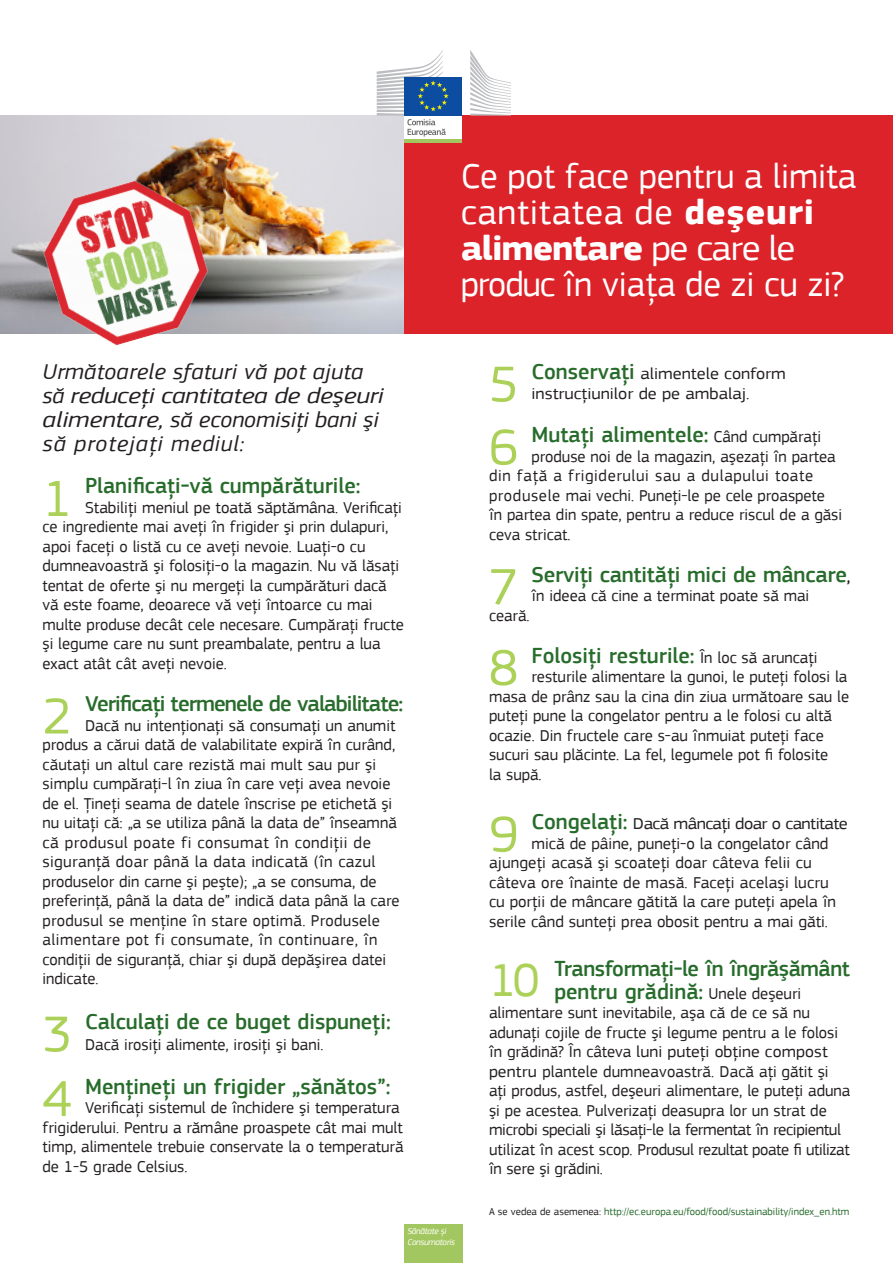
<style>
.page{position:relative;width:893px;height:1263px;background:#fff}
.page>*{position:absolute;margin:0;border:0;box-sizing:border-box;transform-origin:0 0}
.t1{font:52.65px "PF Square Sans Pro";color:#abd158}
.t2{font:36px/36px "PF Square Sans Pro";color:#fff}
.t3{font:500 22.5px "PF Square Sans Pro";color:#286c2c}
.t4{font:italic 22.5px/24px "PF Square Sans Pro";color:#231f20;scale:1.05 1}
.t5{font:500 22.5px/22.5px "PF Square Sans Pro";letter-spacing:-.02em;color:#286c2c}
.t6{font:500 22.5px "PF Square Sans Pro";letter-spacing:-.04em;color:#286c2c}
.t7{font:16.5px/19.5px "PF Square Sans Pro";color:#231f20}
.t8{font:16.5px/19.5px "PF Square Sans Pro";color:#231f20;scale:1.1 1}
.t9{font:16.5px "PF Square Sans Pro";letter-spacing:-.03em;color:#231f20;scale:1.11 1}
.t10{font:10.5px "PF Square Sans Pro";color:#286c2c}
.t11{font:italic 9px/10.5px "PF Square Sans Pro";letter-spacing:-.03em;color:#fff}
.s1{font-weight:700}
.s2{font-weight:500;font-size:22.5px;color:#286c2c}
.s3{font-weight:400;font-size:16.5px;color:#231f20}
.s4{font-size:16.5px;color:#231f20}
.s5{font-weight:400;font-size:48.45px;color:#abd158}
.s6{color:#231f20}
</style>
<div class="page">
<img style="left:285px;top:116px;width:119px;height:218px">
<div style="left:404px;top:116px;width:489px;height:218px;background:#dc2329"></div>
<img style="left:0;top:115px;width:285px;height:231px">
<div style="left:404px;top:114px;width:58px;height:26px;background:#fff"></div>
<div style="left:404px;top:77px;width:58px;height:39px;background:#0d4da1"></div>
<hr style="left:404px;top:139px;width:58px;height:4px;background:#a3c760">
<svg style="left:470px;top:50px;width:41px;height:66px"></svg>
<svg style="left:377px;top:50px;width:72px;height:87px"></svg>
<div style="left:404px;top:1224px;width:58px;height:39px;background:#a3c760"></div>
<p class="t4" style="left:43px;top:360px;width:326px">Următoarele sfaturi vă pot ajuta să reduceţi cantitatea de deşeuri alimentare, să economisiţi bani şi să protejaţi mediul:</p>
<p class="t1" style="left:43px;top:468px;width:31px">1</p>
<p class="t3" style="left:85px;top:473px;width:277px">Planificaţi-vă cumpărăturile:</p>
<p class="t7" style="left:43px;top:498px;width:363px;text-indent:43px">Stabiliţi meniul pe toată săptămâna. Verificaţi ce ingrediente mai aveţi în frigider şi prin dulapuri, apoi faceţi o listă cu ce aveţi nevoie. Luaţi-o cu dumneavoastră şi folosiţi-o la magazin. Nu vă lăsaţi tentat de oferte şi nu mergeţi la cumpărături dacă vă este foame, deoarece vă veţi întoarce cu mai multe produse decât cele necesare. Cumpăraţi fructe şi legume care nu sunt preambalate, pentru a lua exact atât cât aveţi nevoie.</p>
<p class="t1" style="left:43px;top:685px;width:31px">2</p>
<p class="t6" style="left:85px;top:690px;width:320px">Verificaţi termenele de valabilitate:</p>
<p class="t7" style="left:43px;top:715px;width:359px;text-indent:43px">Dacă nu intenţionaţi să consumaţi un anumit produs a cărui dată de valabilitate expiră în curând, căutaţi un altul care rezistă mai mult sau pur şi simplu cumpăraţi-l în ziua în care veţi avea nevoie de el. Ţineţi seama de datele înscrise pe etichetă şi nu uitaţi că: „a se utiliza până la data de” înseamnă că produsul poate fi consumat în condiţii de siguranţă doar până la data indicată (în cazul produselor din carne şi peşte); „a se consuma, de preferinţă, până la data de” indică data până la care produsul se menţine în stare optimă. Produsele alimentare pot fi consumate, în continuare, în condiţii de siguranţă, chiar şi după depăşirea datei indicate.</p>
<p class="t1" style="left:43px;top:1003px;width:31px">3</p>
<p class="t3" style="left:85px;top:1008px;width:307px">Calculaţi de ce buget dispuneţi:</p>
<p class="t7" style="left:85px;top:1035px;width:240px">Dacă irosiţi alimente, irosiţi şi bani.</p>
<p class="t1" style="left:43px;top:1068px;width:31px">4</p>
<p class="t3" style="left:85px;top:1073px;width:307px">Menţineţi un frigider „sănătos”:</p>
<p class="t7" style="left:43px;top:1098px;width:362px;text-indent:43px">Verificaţi sistemul de închidere şi temperatura frigiderului. Pentru a rămâne proaspete cât mai mult timp, alimentele trebuie conservate la o temperatură de 1-5 grade Celsius.</p>
<p class="t2" style="left:461px;top:158px;width:397px">Ce pot face pentru a limita cantitatea de <span class="s1">deşeuri alimentare</span> pe care le</p>
<p class="t2" style="left:461px;top:266px;width:385px">produc în viaţa de zi cu zi?</p>
<p class="t1" style="left:489px;top:353px;width:31px">5</p>
<p class="t8" style="left:531px;top:364px;width:233px"><span class="s2">Conservaţi</span> alimentele conform instrucţiunilor de pe ambalaj.</p>
<p class="t1" style="left:489px;top:416px;width:31px">6</p>
<p class="t3" style="left:531px;top:421px;width:291px">Mutaţi alimentele: <span class="s3">Când cumpăraţi</span></p>
<p class="t7" style="left:489px;top:446px;width:355px;text-indent:43px">produse noi de la magazin, aşezaţi în partea din faţă a frigiderului sau a dulapului toate produsele mai vechi. Puneţi-le pe cele proaspete<br>în partea din spate, pentru a reduce riscul de a găsi ceva stricat.</p>
<p class="t1" style="left:489px;top:556px;width:31px">7</p>
<p class="t3" style="left:531px;top:561px;width:320px">Serviţi cantităţi mici de mâncare<span class="s4">,</span></p>
<p class="t7" style="left:531px;top:586px;width:279px">în ideea că cine a terminat poate să mai</p>
<p class="t7" style="left:489px;top:605px;width:42px">ceară.</p>
<p class="t1" style="left:489px;top:637px;width:31px">8</p>
<p class="t3" style="left:531px;top:642px;width:287px">Folosiţi resturile: <span class="s3">În loc să aruncaţi</span></p>
<p class="t7" style="left:489px;top:667px;width:362px;text-indent:43px">resturile alimentare la gunoi, le puteţi folosi la masa de prânz sau la cina din ziua următoare sau le puteţi pune la congelator pentru a le folosi cu altă ocazie. Din fructele care s-au înmuiat puteţi face sucuri sau plăcinte. La fel, legumele pot fi folosite<br>la supă.</p>
<p class="t1" style="left:489px;top:803px;width:31px">9</p>
<p class="t9" style="left:531px;top:814px;width:286px"><span class="s2">Congelaţi:</span> Dacă mâncaţi doar o cantitate</p>
<p class="t7" style="left:531px;top:833px;width:298px">mică de pâine, puneţi-o la congelator când</p>
<p class="t7" style="left:489px;top:853px;width:324px">ajungeţi acasă şi scoateţi doar câteva felii cu</p>
<p class="t7" style="left:489px;top:872px;width:341px">câteva ore înainte de masă. Faceţi acelaşi lucru</p>
<p class="t7" style="left:489px;top:892px;width:349px">cu porţii de mâncare gătită la care puteţi apela în</p>
<p class="t7" style="left:489px;top:911px;width:340px">serile când sunteţi prea obosit pentru a mai găti.</p>
<p class="t5" style="left:554px;top:958px;width:297px;text-indent:-65px"><span class="s5">10</span> Transformaţi-le în îngrăşământ pentru grădină: <span class="s3">Unele deşeuri</span></p>
<p class="t7" style="left:489px;top:1003px;width:363px">alimentare sunt inevitabile, aşa că de ce să nu adunaţi cojile de fructe şi legume pentru a le folosi în grădină? În câteva luni puteţi obţine compost pentru plantele dumneavoastră. Dacă aţi gătit şi<br>aţi produs, astfel, deşeuri alimentare, le puteţi aduna şi pe acestea. Pulverizaţi deasupra lor un strat de microbi speciali şi lăsaţi-le la fermentat în recipientul utilizat în acest scop. Produsul rezultat poate fi utilizat în sere şi grădini.</p>
<p class="t10" style="left:489px;top:1205px;width:362px"><span class="s6">A se vedea de asemenea:</span> http://ec.europa.eu/food/food/sustainability/index_en.htm</p>
<p class="t11" style="left:407px;top:1226px;width:49px">Sănătate și<br>Consumatoris</p>
</div>
